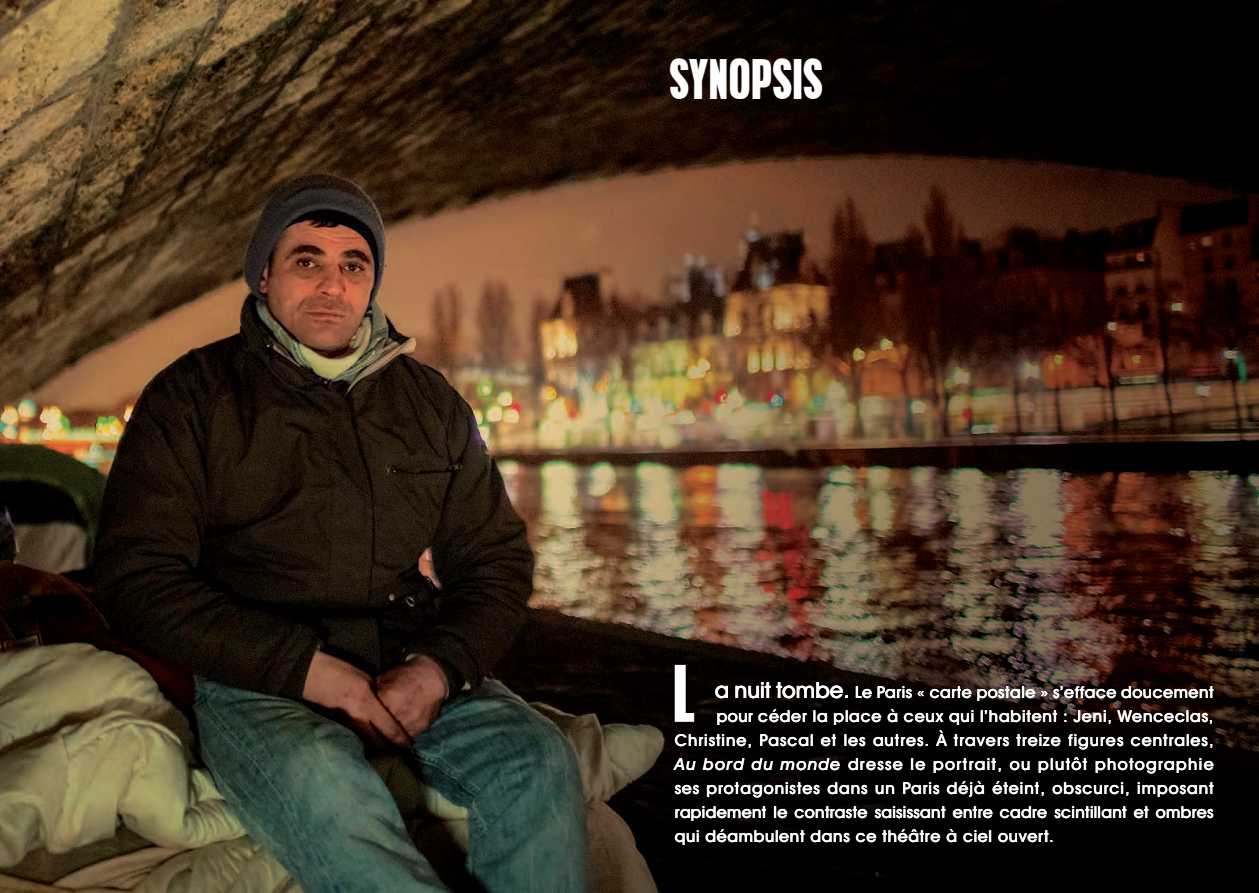
<style>
.page{position:relative;width:1259px;height:893px;background:#fff}
.page>*{position:absolute;margin:0;border:0;box-sizing:border-box;transform-origin:0 0}
.t1{font:63.75px "Pilsen Plakat";color:#fff;scale:.87 1}
.t2{font:44.85px "Pilsen Plakat";color:#fff;scale:.87 1}
.t3{font:500 16.5px "Avant Garde IT Cby BT";letter-spacing:.05em;color:#fff}
.t4{font:500 16.5px "Avant Garde IT Cby BT";letter-spacing:.02em;color:#fff}
.t5{font:500 16.5px "Avant Garde IT Cby BT";letter-spacing:.08em;color:#fff}
.t6{font:500 16.5px "Avant Garde IT Cby BT";letter-spacing:.03em;color:#fff}
.s1{font-size:22.5px}
.s2{font-style:italic}
</style>
<div class="page">
<img style="left:0;top:0;width:1259px;height:893px">
<h2 class="t2" style="left:669px;top:42px;width:178px">SYNOPSIS</h2>
<h1 class="t1" style="left:671px;top:642px;width:27px">L</h1>
<p class="t6" style="left:715px;top:682px;width:500px"><span class="s1">a nuit tombe.</span> Le Paris « carte postale » s’efface doucement</p>
<p class="t3" style="left:717px;top:706px;width:498px">pour céder la place à ceux qui l’habitent : Jeni, Wenceclas,</p>
<p class="t3" style="left:675px;top:730px;width:540px">Christine, Pascal et les autres. À travers treize figures centrales,</p>
<p class="t5" style="left:675px;top:754px;width:540px"><span class="s2">Au bord du monde</span> dresse le portrait, ou plutôt photographie</p>
<p class="t3" style="left:675px;top:778px;width:540px">ses protagonistes dans un Paris déjà éteint, obscurci, imposant</p>
<p class="t4" style="left:675px;top:802px;width:540px">rapidement le contraste saisissant entre cadre scintillant et ombres</p>
<p class="t3" style="left:675px;top:826px;width:381px">qui déambulent dans ce théâtre à ciel ouvert.</p>
</div>
